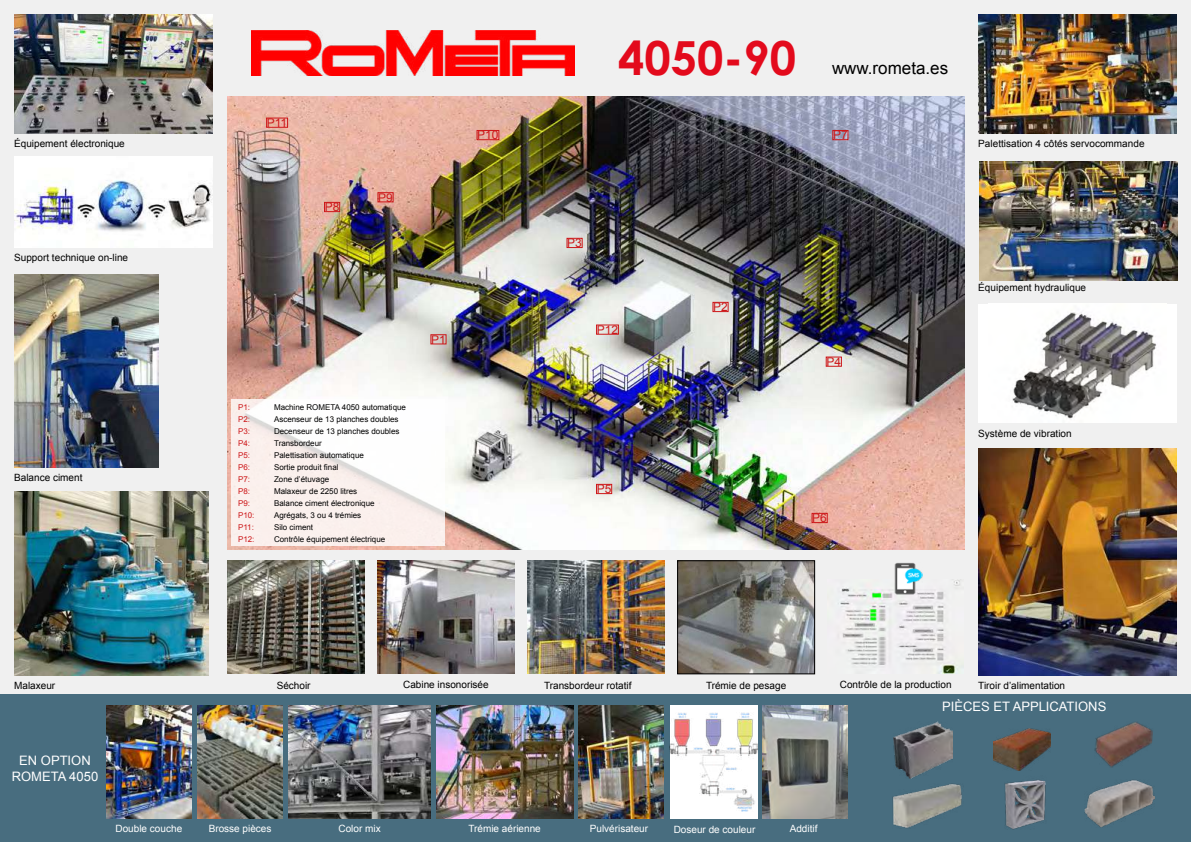
<style>
.page{position:relative;width:1191px;height:842px;background:#f0f0f0}
.page>*{position:absolute;margin:0;border:0;box-sizing:border-box;transform-origin:0 0}
.t1{font:700 47px "Century Gothic";color:#e30a1c}
.t2{font:17px "Arial";color:#000}
.t3{font:13px/15.6px "Arial";color:#fff;text-align:center}
.t4{font:12px "Arial";color:#cd1719}
.t5{font:10px "Arial";color:#000}
.t6{font:10px "Arial";color:#fff}
.t7{font:8px "Arial";color:#000}
.t8{font:8px "Arial";color:#cd1719}
</style>
<div class="page">
<div style="left:0;top:694px;width:1191px;height:148px;background:#486d7f"></div>
<img style="left:227px;top:97px;width:737px;height:453px">
<img style="left:227px;top:561px;width:137px;height:113px">
<img style="left:14px;top:14px;width:198px;height:119px">
<img style="left:252px;top:31px;width:322px;height:44px">
<img style="left:14px;top:491px;width:194px;height:184px">
<img style="left:15px;top:275px;width:143px;height:192px">
<img style="left:106px;top:706px;width:85px;height:113px">
<img style="left:289px;top:706px;width:141px;height:113px">
<img style="left:978px;top:14px;width:198px;height:119px">
<div style="left:978px;top:304px;width:198px;height:118px;background:#fff"></div>
<img style="left:1012px;top:312px;width:145px;height:107px">
<img style="left:14px;top:157px;width:198px;height:91px">
<img style="left:377px;top:561px;width:137px;height:113px">
<img style="left:528px;top:561px;width:136px;height:113px">
<img style="left:436px;top:706px;width:137px;height:113px">
<img style="left:893px;top:722px;width:59px;height:56px">
<img style="left:1084px;top:780px;width:71px;height:47px">
<img style="left:892px;top:783px;width:70px;height:45px">
<img style="left:1005px;top:780px;width:41px;height:50px">
<img style="left:994px;top:728px;width:56px;height:42px">
<img style="left:1094px;top:722px;width:59px;height:46px">
<img style="left:679px;top:563px;width:133px;height:109px">
<div style="left:677px;top:561px;width:137px;height:113px;border:1px solid #000"></div>
<img style="left:198px;top:706px;width:84px;height:113px">
<img style="left:578px;top:706px;width:85px;height:113px">
<div style="left:669px;top:706px;width:88px;height:113px;background:#fff"></div>
<img style="left:669px;top:713px;width:88px;height:99px">
<img style="left:763px;top:706px;width:84px;height:113px">
<img style="left:838px;top:579px;width:123px;height:95px">
<img style="left:894px;top:562px;width:28px;height:33px">
<img style="left:978px;top:449px;width:198px;height:226px">
<svg style="left:231px;top:399px;width:213px;height:146px;fill:#fbf1ee"></svg>
<img style="left:979px;top:161px;width:198px;height:119px">
<div style="left:811px;top:513px;width:16px;height:10px;border:1px solid #cd1719"></div>
<div style="left:430px;top:334px;width:16px;height:10px;border:1px solid #cd1719"></div>
<div style="left:712px;top:302px;width:16px;height:10px;border:1px solid #cd1719"></div>
<div style="left:567px;top:238px;width:15px;height:10px;border:1px solid #cd1719"></div>
<div style="left:596px;top:484px;width:16px;height:10px;border:1px solid #cd1719"></div>
<div style="left:832px;top:130px;width:16px;height:10px;border:1px solid #cd1719"></div>
<div style="left:324px;top:202px;width:16px;height:10px;border:1px solid #cd1719"></div>
<div style="left:378px;top:192px;width:15px;height:10px;border:1px solid #cd1719"></div>
<div style="left:477px;top:130px;width:22px;height:10px;border:1px solid #cd1719"></div>
<div style="left:266px;top:118px;width:22px;height:10px;border:1px solid #cd1719"></div>
<h3 class="t4" style="left:267px;top:115px;width:22px">P11</h3>
<h1 class="t1" style="left:618px;top:29px;width:179px">4050-90</h1>
<h2 class="t2" style="left:832px;top:57px;width:118px">www.rometa.es</h2>
<h3 class="t4" style="left:477px;top:127px;width:23px">P10</h3>
<h3 class="t4" style="left:833px;top:127px;width:16px">P7</h3>
<p class="t5" style="left:14px;top:137px;width:112px">Équipement électronique</p>
<p class="t5" style="left:978px;top:137px;width:168px">Palettisation 4 côtés servocommande</p>
<p class="t5" style="left:14px;top:251px;width:115px">Support technique on-line</p>
<p class="t5" style="left:14px;top:471px;width:70px">Balance ciment</p>
<p class="t5" style="left:14px;top:678px;width:43px">Malaxeur</p>
<h3 class="t3" style="left:12px;top:753px;width:88px">EN OPTION<br>ROMETA 4050</h3>
<h3 class="t4" style="left:325px;top:199px;width:16px">P8</h3>
<h3 class="t4" style="left:378px;top:190px;width:16px">P9</h3>
<p class="t8" style="left:238px;top:402px;width:14px">P1:</p>
<p class="t7" style="left:274px;top:402px;width:133px">Machine ROMETA 4050 automatique</p>
<p class="t8" style="left:238px;top:414px;width:14px">P2:</p>
<p class="t7" style="left:274px;top:414px;width:126px">Ascenseur de 13 planches doubles</p>
<p class="t8" style="left:238px;top:426px;width:14px">P3:</p>
<p class="t7" style="left:274px;top:426px;width:127px">Decenseur de 13 planches doubles</p>
<p class="t8" style="left:238px;top:438px;width:14px">P4:</p>
<p class="t7" style="left:274px;top:438px;width:49px">Transbordeur</p>
<p class="t8" style="left:238px;top:450px;width:14px">P5:</p>
<p class="t7" style="left:274px;top:450px;width:91px">Palettisation automatique</p>
<p class="t8" style="left:238px;top:462px;width:14px">P6:</p>
<p class="t7" style="left:274px;top:462px;width:66px">Sortie produit final</p>
<p class="t8" style="left:238px;top:474px;width:14px">P7:</p>
<p class="t7" style="left:274px;top:474px;width:57px">Zone d’étuvage</p>
<p class="t8" style="left:238px;top:486px;width:14px">P8:</p>
<p class="t7" style="left:274px;top:486px;width:85px">Malaxeur de 2250 litres</p>
<p class="t8" style="left:238px;top:498px;width:14px">P9:</p>
<p class="t7" style="left:274px;top:498px;width:102px">Balance ciment électronique</p>
<p class="t8" style="left:238px;top:510px;width:18px">P10:</p>
<p class="t7" style="left:274px;top:510px;width:89px">Agrégats, 3 ou 4 trémies</p>
<p class="t8" style="left:238px;top:522px;width:17px">P11:</p>
<p class="t7" style="left:274px;top:522px;width:41px">Silo ciment</p>
<p class="t8" style="left:238px;top:534px;width:18px">P12:</p>
<p class="t7" style="left:274px;top:534px;width:113px">Contrôle équipement électrique</p>
<h3 class="t4" style="left:431px;top:332px;width:16px">P1</h3>
<h3 class="t4" style="left:567px;top:235px;width:16px">P3</h3>
<h3 class="t4" style="left:597px;top:322px;width:23px">P12</h3>
<h3 class="t4" style="left:597px;top:481px;width:16px">P5</h3>
<h3 class="t4" style="left:713px;top:299px;width:16px">P2</h3>
<h3 class="t4" style="left:826px;top:354px;width:16px">P4</h3>
<h3 class="t4" style="left:812px;top:510px;width:16px">P6</h3>
<p class="t5" style="left:978px;top:281px;width:109px">Équipement hydraulique</p>
<p class="t5" style="left:978px;top:427px;width:95px">Système de vibration</p>
<p class="t5" style="left:277px;top:678px;width:35px">Séchoir</p>
<p class="t5" style="left:403px;top:678px;width:87px">Cabine insonorisée</p>
<p class="t5" style="left:544px;top:678px;width:89px">Transbordeur rotatif</p>
<p class="t5" style="left:706px;top:678px;width:82px">Trémie de pesage</p>
<p class="t5" style="left:840px;top:678px;width:113px">Contrôle de la production</p>
<p class="t5" style="left:978px;top:678px;width:88px">Tiroir d’alimentation</p>
<h3 class="t3" style="left:942px;top:698px;width:166px">PIÈCES ET APPLICATIONS</h3>
<p class="t6" style="left:468px;top:821px;width:74px">Trémie aérienne</p>
<p class="t6" style="left:673px;top:822px;width:83px">Doseur de couleur</p>
<p class="t6" style="left:789px;top:822px;width:29px">Additif</p>
<p class="t6" style="left:115px;top:822px;width:68px">Double couche</p>
<p class="t6" style="left:209px;top:822px;width:64px">Brosse pièces</p>
<p class="t6" style="left:338px;top:822px;width:44px">Color mix</p>
<p class="t6" style="left:590px;top:822px;width:60px">Pulvérisateur</p>
</div>
